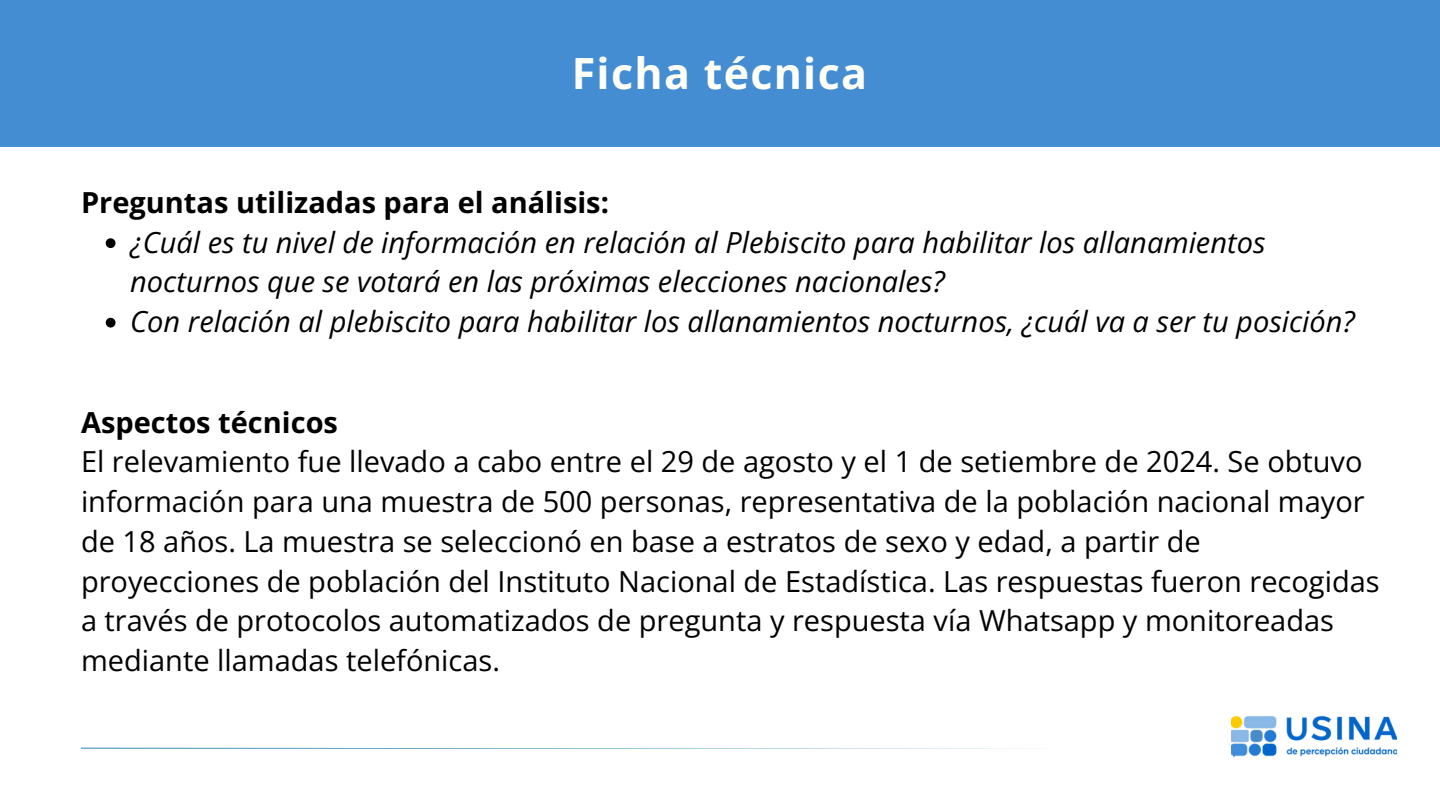
<style>
.page{position:relative;width:1440px;height:810px;background:#fff}
.page>*{position:absolute;margin:0;border:0;box-sizing:border-box;transform-origin:0 0}
.t1{font:700 43px "Open Sans";letter-spacing:.03em;color:#fffff6}
.t2{font:29px/39.8px "Open Sans";color:#000}
.t3{font:italic 29px/39.8px "Open Sans";color:#000}
.t4{font:700 29px "Open Sans";color:#000}
</style>
<div class="page">
<div style="left:0;top:0;width:1440px;height:146px;background:#458dd3"></div>
<svg style="left:81px;top:748px;width:946px;height:1px"></svg>
<img style="left:1231px;top:715px;width:166px;height:43px">
<svg style="left:106px;top:238px;width:10px;height:10px"></svg>
<svg style="left:106px;top:318px;width:10px;height:10px"></svg>
<h2 class="t1" style="left:572px;top:43px;width:297px">Ficha técnica</h2>
<p class="t4" style="left:81px;top:182px;width:529px">Preguntas utilizadas para el análisis:</p>
<p class="t3" style="left:130px;top:221px;width:1137px">¿Cuál es tu nivel de información en relación al Plebiscito para habilitar los allanamientos nocturnos que se votará en las próximas elecciones nacionales?</p>
<p class="t3" style="left:130px;top:301px;width:1226px">Con relación al plebiscito para habilitar los allanamientos nocturnos, ¿cuál va a ser tu posición?</p>
<p class="t4" style="left:81px;top:402px;width:259px">Aspectos técnicos</p>
<p class="t2" style="left:81px;top:441px;width:1300px">El relevamiento fue llevado a cabo entre el 29 de agosto y el 1 de setiembre de 2024. Se obtuvo información para una muestra de 500 personas, representativa de la población nacional mayor de 18 años. La muestra se seleccionó en base a estratos de sexo y edad, a partir de proyecciones de población del Instituto Nacional de Estadística. Las respuestas fueron recogidas a través de protocolos automatizados de pregunta y respuesta vía Whatsapp y monitoreadas mediante llamadas telefónicas.</p>
</div>
